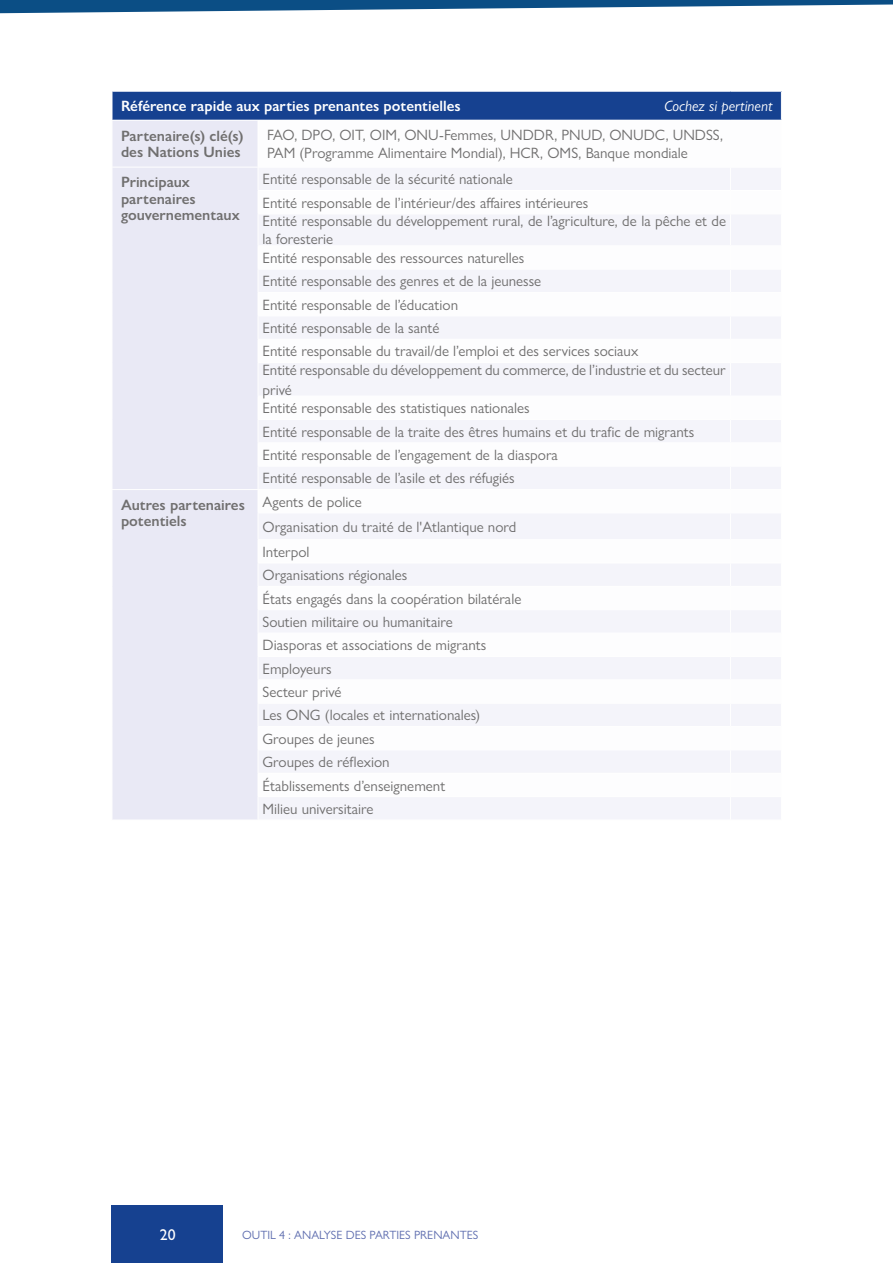
<style>
.page{position:relative;width:893px;height:1263px;background:#fff}
.page>*{position:absolute;margin:0;border:0;box-sizing:border-box;transform-origin:0 0}
.t1{font:500 15.75px "Gill Sans Nova";color:#fff}
.t2{font:15px/23.4px "Gill Sans Nova";color:#706f6f}
.t3{font:600 15px/16.5px "Gill Sans Nova";color:#706f6f}
.t4{font:600 15px "Gill Sans Nova";color:#fff}
.t5{font:italic 15px "Gill Sans Nova";color:#fff}
.t6{font:12px "Gill Sans Nova";color:#606fb0}
</style>
<div class="page">
<svg style="left:0;top:0;width:893px;height:13px"></svg>
<div style="left:112px;top:91px;width:669px;height:29px;background:#164190"></div>
<div style="left:113px;top:121px;width:145px;height:699px;background:#e9e9f5"></div>
<svg style="left:259px;top:168px;width:522px;height:651px;fill:#f4f4fa"></svg>
<hr style="left:730px;top:190px;width:52px;height:1px;background:#fff">
<hr style="left:730px;top:213px;width:52px;height:1px;background:#fff">
<hr style="left:730px;top:245px;width:52px;height:1px;background:#fff">
<hr style="left:730px;top:269px;width:52px;height:1px;background:#fff">
<hr style="left:730px;top:292px;width:52px;height:1px;background:#fff">
<hr style="left:730px;top:315px;width:52px;height:1px;background:#fff">
<hr style="left:730px;top:339px;width:52px;height:1px;background:#fff">
<hr style="left:730px;top:362px;width:52px;height:1px;background:#fff">
<hr style="left:730px;top:396px;width:52px;height:1px;background:#fff">
<hr style="left:730px;top:419px;width:52px;height:1px;background:#fff">
<hr style="left:730px;top:442px;width:52px;height:1px;background:#fff">
<hr style="left:730px;top:466px;width:52px;height:1px;background:#fff">
<hr style="left:730px;top:489px;width:52px;height:1px;background:#fff">
<hr style="left:730px;top:512px;width:52px;height:1px;background:#fff">
<hr style="left:730px;top:539px;width:52px;height:1px;background:#fff">
<hr style="left:730px;top:563px;width:52px;height:1px;background:#fff">
<hr style="left:730px;top:586px;width:52px;height:1px;background:#fff">
<hr style="left:730px;top:609px;width:52px;height:1px;background:#fff">
<hr style="left:730px;top:633px;width:52px;height:1px;background:#fff">
<hr style="left:730px;top:656px;width:52px;height:1px;background:#fff">
<hr style="left:730px;top:679px;width:52px;height:1px;background:#fff">
<hr style="left:730px;top:703px;width:52px;height:1px;background:#fff">
<hr style="left:730px;top:726px;width:52px;height:1px;background:#fff">
<hr style="left:730px;top:749px;width:52px;height:1px;background:#fff">
<hr style="left:730px;top:773px;width:52px;height:1px;background:#fff">
<hr style="left:730px;top:796px;width:52px;height:1px;background:#fff">
<svg style="left:730px;top:168px;width:1px;height:45px"></svg>
<hr style="left:730px;top:214px;width:1px;height:31px;background:#fff">
<svg style="left:730px;top:246px;width:1px;height:116px"></svg>
<hr style="left:730px;top:363px;width:1px;height:33px;background:#fff">
<svg style="left:730px;top:397px;width:1px;height:422px"></svg>
<hr style="left:258px;top:190px;width:472px;height:1px;background:#fff">
<hr style="left:258px;top:213px;width:472px;height:1px;background:#fff">
<hr style="left:258px;top:245px;width:472px;height:1px;background:#fff">
<hr style="left:258px;top:269px;width:472px;height:1px;background:#fff">
<hr style="left:258px;top:292px;width:472px;height:1px;background:#fff">
<hr style="left:258px;top:315px;width:472px;height:1px;background:#fff">
<hr style="left:258px;top:339px;width:472px;height:1px;background:#fff">
<hr style="left:258px;top:362px;width:472px;height:1px;background:#fff">
<hr style="left:258px;top:396px;width:472px;height:1px;background:#fff">
<hr style="left:258px;top:419px;width:472px;height:1px;background:#fff">
<hr style="left:258px;top:442px;width:472px;height:1px;background:#fff">
<hr style="left:258px;top:466px;width:472px;height:1px;background:#fff">
<hr style="left:258px;top:489px;width:472px;height:1px;background:#fff">
<hr style="left:258px;top:512px;width:472px;height:1px;background:#fff">
<hr style="left:258px;top:539px;width:472px;height:1px;background:#fff">
<hr style="left:258px;top:563px;width:472px;height:1px;background:#fff">
<hr style="left:258px;top:586px;width:472px;height:1px;background:#fff">
<hr style="left:258px;top:609px;width:472px;height:1px;background:#fff">
<hr style="left:258px;top:633px;width:472px;height:1px;background:#fff">
<hr style="left:258px;top:656px;width:472px;height:1px;background:#fff">
<hr style="left:258px;top:679px;width:472px;height:1px;background:#fff">
<hr style="left:258px;top:703px;width:472px;height:1px;background:#fff">
<hr style="left:258px;top:726px;width:472px;height:1px;background:#fff">
<hr style="left:258px;top:749px;width:472px;height:1px;background:#fff">
<hr style="left:258px;top:773px;width:472px;height:1px;background:#fff">
<hr style="left:258px;top:796px;width:472px;height:1px;background:#fff">
<hr style="left:112px;top:167px;width:146px;height:1px;background:#fff">
<svg style="left:112px;top:168px;width:1px;height:46px"></svg>
<svg style="left:112px;top:246px;width:1px;height:117px"></svg>
<svg style="left:112px;top:396px;width:1px;height:423px"></svg>
<hr style="left:112px;top:489px;width:146px;height:1px;background:#fff">
<hr style="left:112px;top:91px;width:146px;height:1px;background:#fff">
<svg style="left:112px;top:92px;width:1px;height:28px"></svg>
<hr style="left:258px;top:91px;width:472px;height:1px;background:#fff">
<hr style="left:730px;top:91px;width:52px;height:1px;background:#fff">
<svg style="left:781px;top:92px;width:1px;height:28px"></svg>
<div style="left:112px;top:1205px;width:111px;height:58px;background:#164190"></div>
<p class="t4" style="left:121px;top:97px;width:341px">Référence rapide aux parties prenantes potentielles</p>
<p class="t5" style="left:664px;top:97px;width:110px">Cochez si pertinent</p>
<p class="t3" style="left:121px;top:127px;width:124px">Partenaire(s) clé(s) des Nations Unies</p>
<p class="t2" style="left:267px;top:126px;width:458px;line-height:18px">FAO, DPO, OIT, OIM, ONU-Femmes, UNDDR, PNUD, ONUDC, UNDSS,<br>PAM (Programme Alimentaire Mondial), HCR, OMS, Banque mondiale</p>
<p class="t3" style="left:121px;top:174px;width:120px">Principaux partenaires gouvernementaux</p>
<p class="t2" style="left:262px;top:167px;width:327px">Entité responsable de la sécurité nationale<br>Entité responsable de l’intérieur/des affaires intérieures</p>
<p class="t2" style="left:262px;top:212px;width:465px;line-height:18.3px">Entité responsable du développement rural, de l’agriculture, de la pêche et de la foresterie<br>Entité responsable des ressources naturelles</p>
<p class="t2" style="left:262px;top:269px;width:377px">Entité responsable des genres et de la jeunesse<br>Entité responsable de l’éducation<br>Entité responsable de la santé<br>Entité responsable du travail/de l’emploi et des services sociaux</p>
<p class="t2" style="left:262px;top:360px;width:465px;line-height:19px">Entité responsable du développement du commerce, de l’industrie et du secteur privé<br>Entité responsable des statistiques nationales</p>
<p class="t2" style="left:262px;top:420px;width:433px">Entité responsable de la traite des êtres humains et du trafic de migrants<br>Entité responsable de l’engagement de la diaspora<br>Entité responsable de l’asile et des réfugiés</p>
<p class="t3" style="left:121px;top:496px;width:125px">Autres partenaires potentiels</p>
<p class="t2" style="left:262px;top:489px;width:255px;line-height:25px">Agents de police<br>Organisation du traité de l'Atlantique nord<br>Interpol</p>
<p class="t2" style="left:262px;top:563px;width:260px">Organisations régionales<br>États engagés dans la coopération bilatérale<br>Soutien militaire ou humanitaire<br>Diasporas et associations de migrants<br>Employeurs<br>Secteur privé<br>Les ONG (locales et internationales)<br>Groupes de jeunes<br>Groupes de réflexion<br>Établissements d’enseignement<br>Milieu universitaire</p>
<p class="t1" style="left:160px;top:1225px;width:17px">20</p>
<p class="t6" style="left:242px;top:1227px;width:17px">Outil</p>
<p class="t6" style="left:279px;top:1227px;width:31px">4 : Analyse</p>
<p class="t6" style="left:346px;top:1227px;width:8px">des</p>
<p class="t6" style="left:370px;top:1227px;width:7px">parties</p>
<p class="t6" style="left:414px;top:1227px;width:8px">prenantes</p>
</div>
